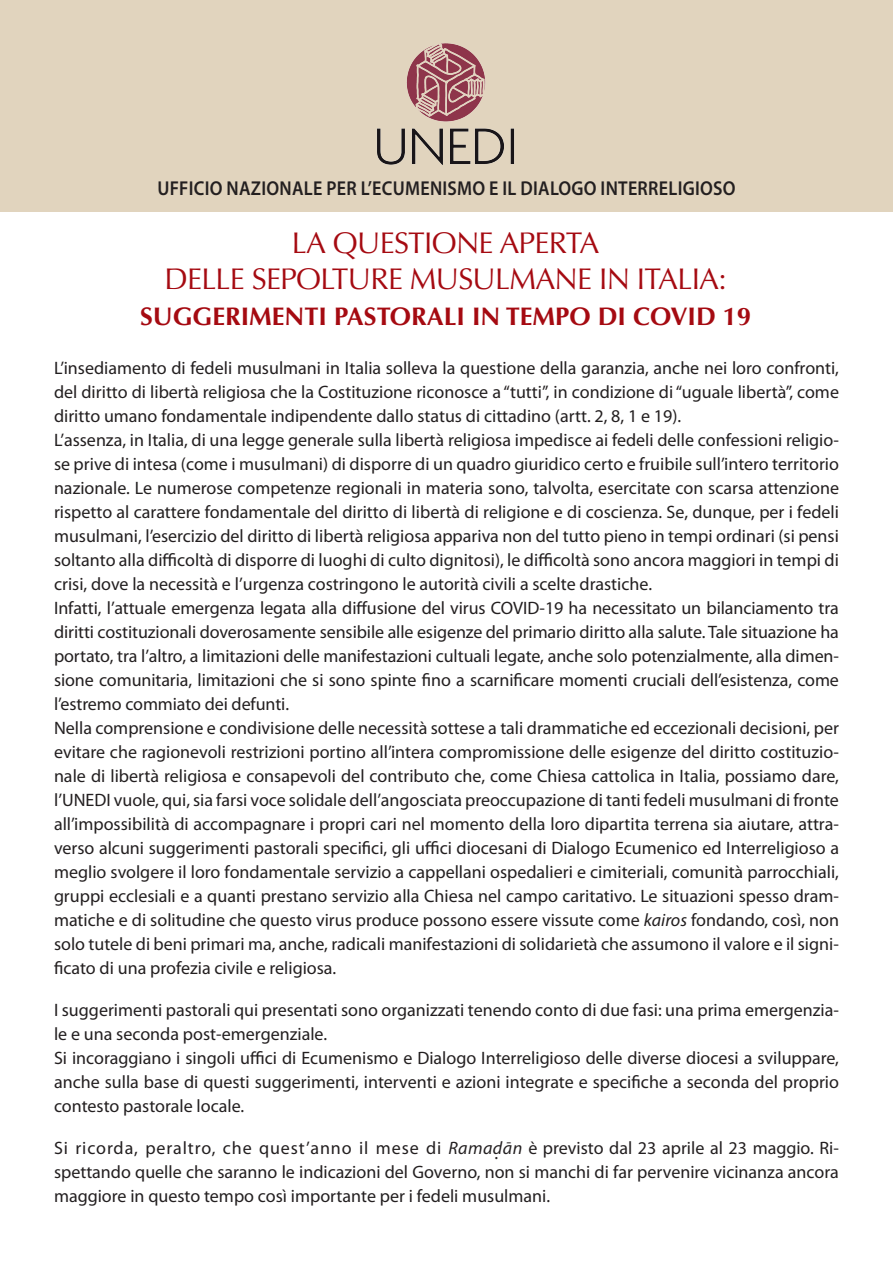
<style>
.page{position:relative;width:893px;height:1263px;background:#fff}
.page>*{position:absolute;margin:0;border:0;box-sizing:border-box;transform-origin:0 0}
.t1{font:30px/36px "Optima";letter-spacing:-.025em;color:#a50a11;text-align:center}
.t2{font:700 25.5px "Optima";color:#a50a11}
.t3{font:600 20.1px "Myriad Pro";letter-spacing:.015em;color:#231f20;scale:.9 1}
.t4{font:18px/24px "Myriad Pro";color:#231f20}
.s1{font-style:italic}
</style>
<div class="page">
<div style="left:0;top:0;width:893px;height:211px;background:#e1d4be"></div>
<img style="left:377px;top:43px;width:137px;height:122px">
<p class="t3" style="left:157px;top:177px;width:644px">UFFICIO NAZIONALE PER L’ECUMENISMO E IL DIALOGO INTERRELIGIOSO</p>
<h1 class="t1" style="left:165px;top:225px;width:564px">LA QUESTIONE APERTA<br>DELLE SEPOLTURE MUSULMANE IN ITALIA:</h1>
<h2 class="t2" style="left:140px;top:301px;width:613px">SUGGERIMENTI PASTORALI IN TEMPO DI COVID 19</h2>
<p class="t4" style="left:54px;top:356px;width:787px">L’insediamento di fedeli musulmani in Italia solleva la questione della garanzia, anche nei loro confronti, del diritto di libertà religiosa che la Costituzione riconosce a “tutti”, in condizione di “uguale libertà”, come diritto umano fondamentale indipendente dallo status di cittadino (artt. 2, 8, 1 e 19).<br>L’assenza, in Italia, di una legge generale sulla libertà religiosa impedisce ai fedeli delle confessioni religio&shy;se prive di intesa (come i musulmani) di disporre di un quadro giuridico certo e fruibile sull’intero territorio nazionale. Le numerose competenze regionali in materia sono, talvolta, esercitate con scarsa attenzione rispetto al carattere fondamentale del diritto di libertà di religione e di coscienza. Se, dunque, per i fedeli musulmani, l’esercizio del diritto di libertà religiosa appariva non del tutto pieno in tempi ordinari (si pensi soltanto alla difficoltà di disporre di luoghi di culto dignitosi), le difficoltà sono ancora maggiori in tempi di crisi, dove la necessità e l’urgenza costringono le autorità civili a scelte drastiche.<br>Infatti, l’attuale emergenza legata alla diffusione del virus COVID-19 ha necessitato un bilanciamento tra diritti costituzionali doverosamente sensibile alle esigenze del primario diritto alla salute. Tale situazione ha portato, tra l’altro, a limitazioni delle manifestazioni cultuali legate, anche solo potenzialmente, alla dimen&shy;sione comunitaria, limitazioni che si sono spinte fino a scarnificare momenti cruciali dell’esistenza, come l’estremo commiato dei defunti.<br>Nella comprensione e condivisione delle necessità sottese a tali drammatiche ed eccezionali decisioni, per evitare che ragionevoli restrizioni portino all’intera compromissione delle esigenze del diritto costituzio&shy;nale di libertà religiosa e consapevoli del contributo che, come Chiesa cattolica in Italia, possiamo dare, l’UNEDI vuole, qui, sia farsi voce solidale dell’angosciata preoccupazione di tanti fedeli musulmani di fronte all’impossibilità di accompagnare i propri cari nel momento della loro dipartita terrena sia aiutare, attra&shy;verso alcuni suggerimenti pastorali specifici, gli uffici diocesani di Dialogo Ecumenico ed Interreligioso a meglio svolgere il loro fondamentale servizio a cappellani ospedalieri e cimiteriali, comunità parrocchiali, gruppi ecclesiali e a quanti prestano servizio alla Chiesa nel campo caritativo. Le situazioni spesso dram&shy;matiche e di solitudine che questo virus produce possono essere vissute come <span class="s1">kairos</span> fondando, così, non solo tutele di beni primari ma, anche, radicali manifestazioni di solidarietà che assumono il valore e il signi&shy;ficato di una profezia civile e religiosa.</p>
<p class="t4" style="left:54px;top:998px;width:786px">I suggerimenti pastorali qui presentati sono organizzati tenendo conto di due fasi: una prima emergenzia&shy;le e una seconda post-emergenziale.<br>Si incoraggiano i singoli uffici di Ecumenismo e Dialogo Interreligioso delle diverse diocesi a sviluppare, anche sulla base di questi suggerimenti, interventi e azioni integrate e specifiche a seconda del proprio contesto pastorale locale.</p>
<p class="t4" style="left:54px;top:1136px;width:786px;text-align:justify">Si ricorda, peraltro, che quest’anno il mese di <span class="s1">Ramadān</span> è previsto dal 23 aprile al 23 maggio. Ri&shy;spettando quelle che saranno le indicazioni del Governo, non si manchi di far pervenire vicinanza ancora maggiore in questo tempo così importante per i fedeli musulmani.</p>
<p class="t4" style="left:494px;top:1141px;width:5px">.</p>
</div>
